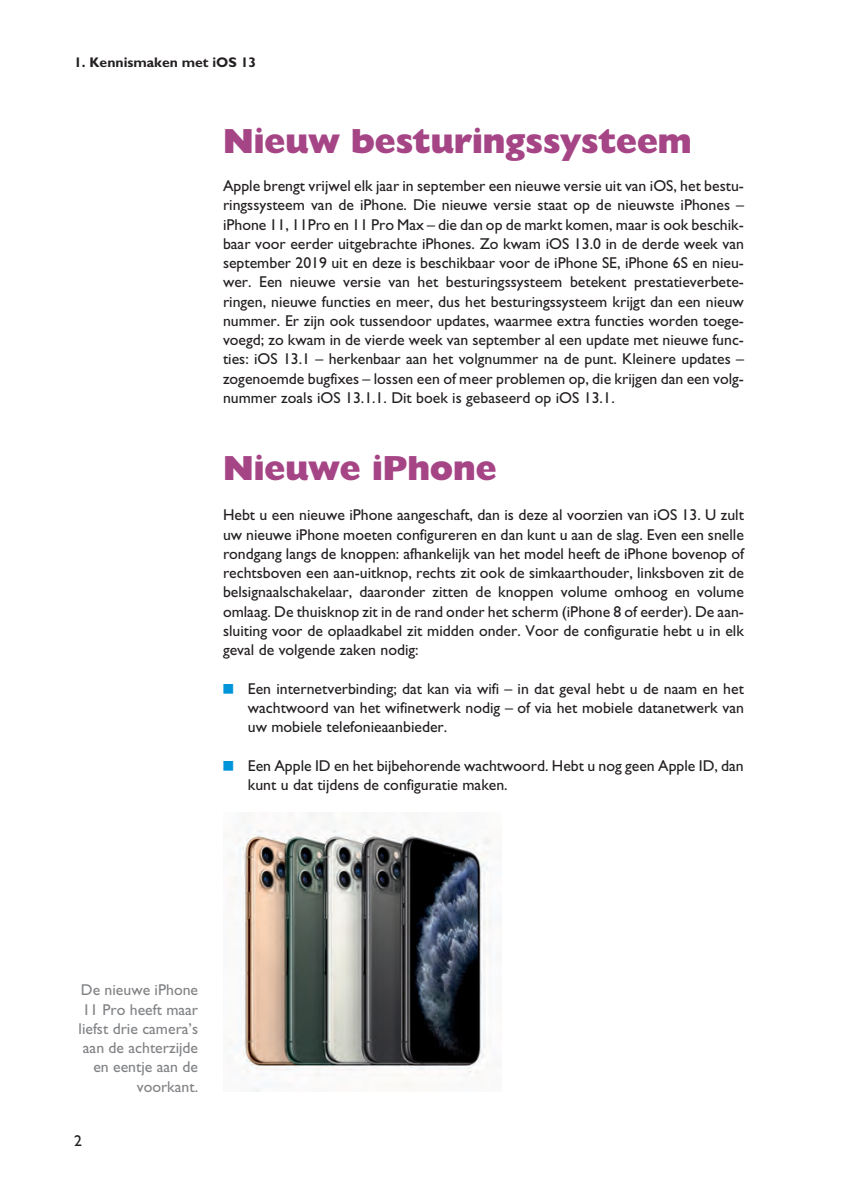
<style>
.page{position:relative;width:843px;height:1191px;background:#fff}
.page>*{position:absolute;margin:0;border:0;box-sizing:border-box;transform-origin:0 0}
.t1{font:700 35px "Humanst 521 X Bd BT";color:#a54586}
.t2{font:15.75px/19.2px "Gill Sans";color:#231f20;text-align:justify}
.t3{font:15.75px/19.2px "Gill Sans";color:#808285;text-align:right}
.t4{font:700 14px "Gill Sans";color:#231f20}
.s1{color:#0095d9}
</style>
<div class="page">
<img style="left:223px;top:813px;width:268px;height:278px">
<p class="t4" style="left:74px;top:57px;width:184px">1. Kennismaken met iOS 13</p>
<h1 class="t1" style="left:223px;top:129px;width:470px">Nieuw besturingssysteem</h1>
<p class="t2" style="left:223px;top:178px;width:522px">Apple brengt vrijwel elk jaar in september een nieuwe versie uit van iOS, het bestu&shy;ringssysteem van de iPhone. Die nieuwe versie staat op de nieuwste iPhones – iPhone 11, 11Pro en 11 Pro Max – die dan op de markt komen, maar is ook beschik&shy;baar voor eerder uitgebrachte iPhones. Zo kwam iOS 13.0 in de derde week van september 2019 uit en deze is beschikbaar voor de iPhone SE, iPhone 6S en nieu&shy;wer. Een nieuwe versie van het besturingssysteem betekent prestatieverbete&shy;ringen, nieuwe functies en meer, dus het besturingssysteem krijgt dan een nieuw nummer. Er zijn ook tussendoor updates, waarmee extra functies worden toege&shy;voegd; zo kwam in de vierde week van september al een update met nieuwe func&shy;ties: iOS 13.1 – herkenbaar aan het volgnummer na de punt. Kleinere updates – zogenoemde bugfixes – lossen een of meer problemen op, die krijgen dan een volg&shy;nummer zoals iOS 13.1.1. Dit boek is gebaseerd op iOS 13.1.</p>
<h1 class="t1" style="left:223px;top:456px;width:275px">Nieuwe iPhone</h1>
<p class="t2" style="left:223px;top:507px;width:522px">Hebt u een nieuwe iPhone aangeschaft, dan is deze al voorzien van iOS 13. U zult uw nieuwe iPhone moeten configureren en dan kunt u aan de slag. Even een snelle rondgang langs de knoppen: afhankelijk van het model heeft de iPhone bovenop of rechtsboven een aan-uitknop, rechts zit ook de simkaarthouder, linksboven zit de belsignaalschakelaar, daaronder zitten de knoppen volume omhoog en volume omlaag. De thuisknop zit in de rand onder het scherm (iPhone 8 of eerder). De aan&shy;sluiting voor de oplaadkabel zit midden onder. Voor de configuratie hebt u in elk geval de volgende zaken nodig:</p>
<p class="t2" style="left:248px;top:680px;width:498px;text-indent:-25px"><span class="s1">■</span> Een internetverbinding; dat kan via wifi – in dat geval hebt u de naam en het wachtwoord van het wifinetwerk nodig – of via het mobiele datanetwerk van uw mobiele telefonieaanbieder.</p>
<p class="t2" style="left:248px;top:757px;width:497px;text-indent:-25px"><span class="s1">■</span> Een Apple ID en het bijbehorende wachtwoord. Hebt u nog geen Apple ID, dan kunt u dat tijdens de configuratie maken.</p>
<p class="t3" style="left:79px;top:982px;width:121px">De nieuwe iPhone<br>11 Pro heeft maar liefst drie camera’s aan de achterzijde en eentje aan de voorkant.</p>
<p class="t2" style="left:74px;top:1133px;width:9px">2</p>
</div>
